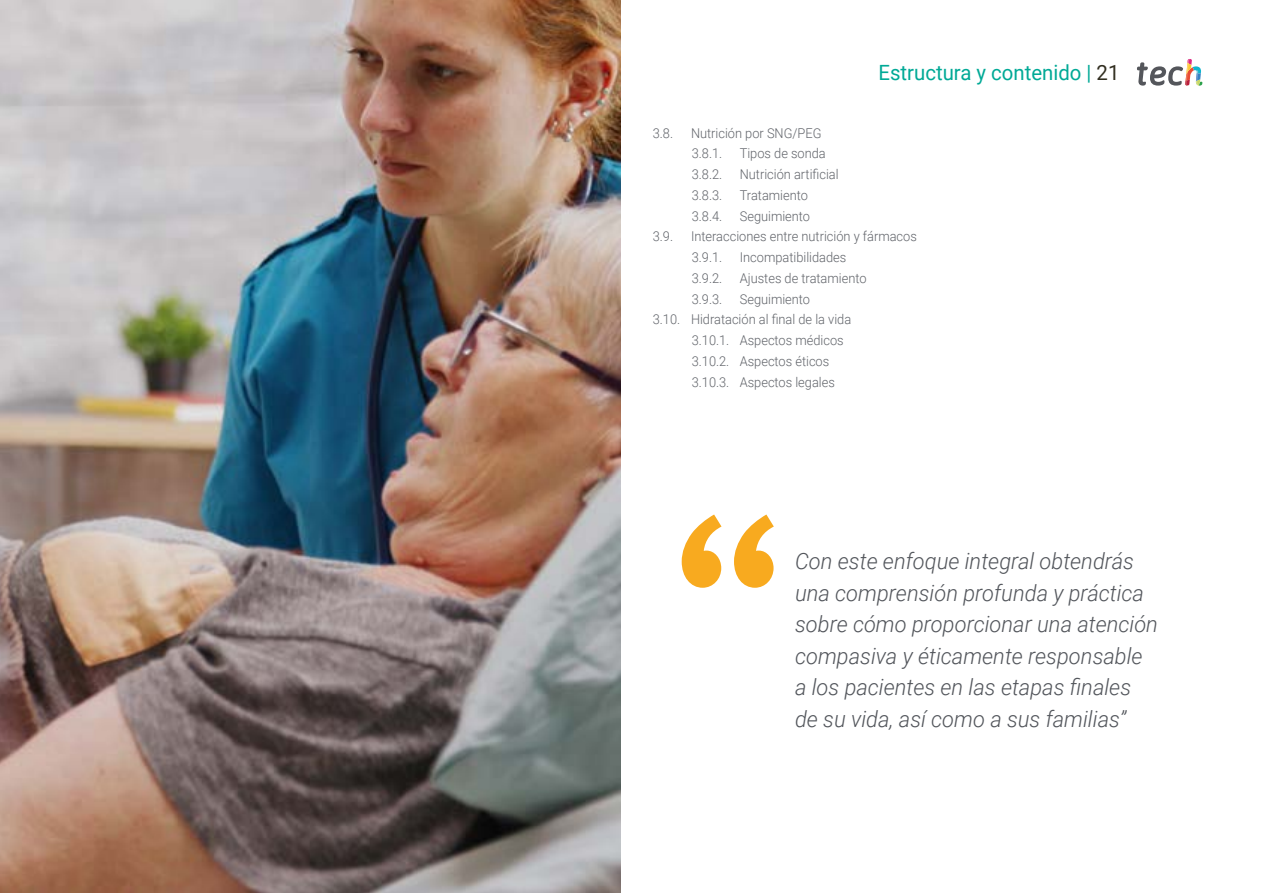
<style>
.page{position:relative;width:1263px;height:893px;background:#fff}
.page>*{position:absolute;margin:0;border:0;box-sizing:border-box;transform-origin:0 0}
.t1{font:italic 300 22.5px/31.5px "Roboto";color:#52555b}
.t2{font:21px "Roboto";color:#00a996}
.t3{font:300 13.5px/20.7px "Roboto";color:#61646a;scale:.95 1}
.s1{color:#312e20}
</style>
<div class="page">
<img style="left:0;top:0;width:621px;height:893px">
<svg style="left:682px;top:514px;width:92px;height:74px"></svg>
<svg style="left:1137px;top:59px;width:65px;height:27px"></svg>
<p class="t3" style="left:653px;top:122px;width:23px">3.8.</p>
<p class="t3" style="left:691px;top:122px;width:139px">Nutrición por SNG/PEG<br>3.8.1.</p>
<p class="t3" style="left:740px;top:143px;width:92px">Tipos de sonda</p>
<p class="t3" style="left:692px;top:164px;width:34px">3.8.2.</p>
<p class="t3" style="left:740px;top:164px;width:106px">Nutrición artificial</p>
<p class="t3" style="left:692px;top:184px;width:34px">3.8.3.</p>
<p class="t3" style="left:740px;top:184px;width:73px">Tratamiento</p>
<p class="t3" style="left:692px;top:205px;width:34px">3.8.4.</p>
<p class="t3" style="left:740px;top:205px;width:76px">Seguimiento</p>
<h2 class="t2" style="left:878px;top:57px;width:242px">Estructura y contenido | <span class="s1">21</span></h2>
<p class="t3" style="left:653px;top:226px;width:23px">3.9.</p>
<p class="t3" style="left:691px;top:226px;width:239px">Interacciones entre nutrición y fármacos<br>3.9.1.</p>
<p class="t3" style="left:740px;top:247px;width:114px">Incompatibilidades</p>
<p class="t3" style="left:692px;top:267px;width:34px">3.9.2.</p>
<p class="t3" style="left:740px;top:267px;width:135px">Ajustes de tratamiento</p>
<p class="t3" style="left:692px;top:288px;width:34px">3.9.3.</p>
<p class="t3" style="left:740px;top:288px;width:76px">Seguimiento</p>
<p class="t3" style="left:653px;top:309px;width:210px">3.10. Hidratación al final de la vida</p>
<p class="t3" style="left:692px;top:330px;width:161px">3.10.1. Aspectos médicos</p>
<p class="t3" style="left:692px;top:350px;width:146px">3.10.2. Aspectos éticos</p>
<p class="t3" style="left:692px;top:371px;width:152px">3.10.3. Aspectos legales</p>
<h1 class="t1" style="left:795px;top:544px;width:364px">Con este enfoque integral obtendrás una comprensión profunda y práctica sobre cómo proporcionar una atención compasiva y éticamente responsable a los pacientes en las etapas finales de su vida, así como a sus familias”</h1>
</div>
